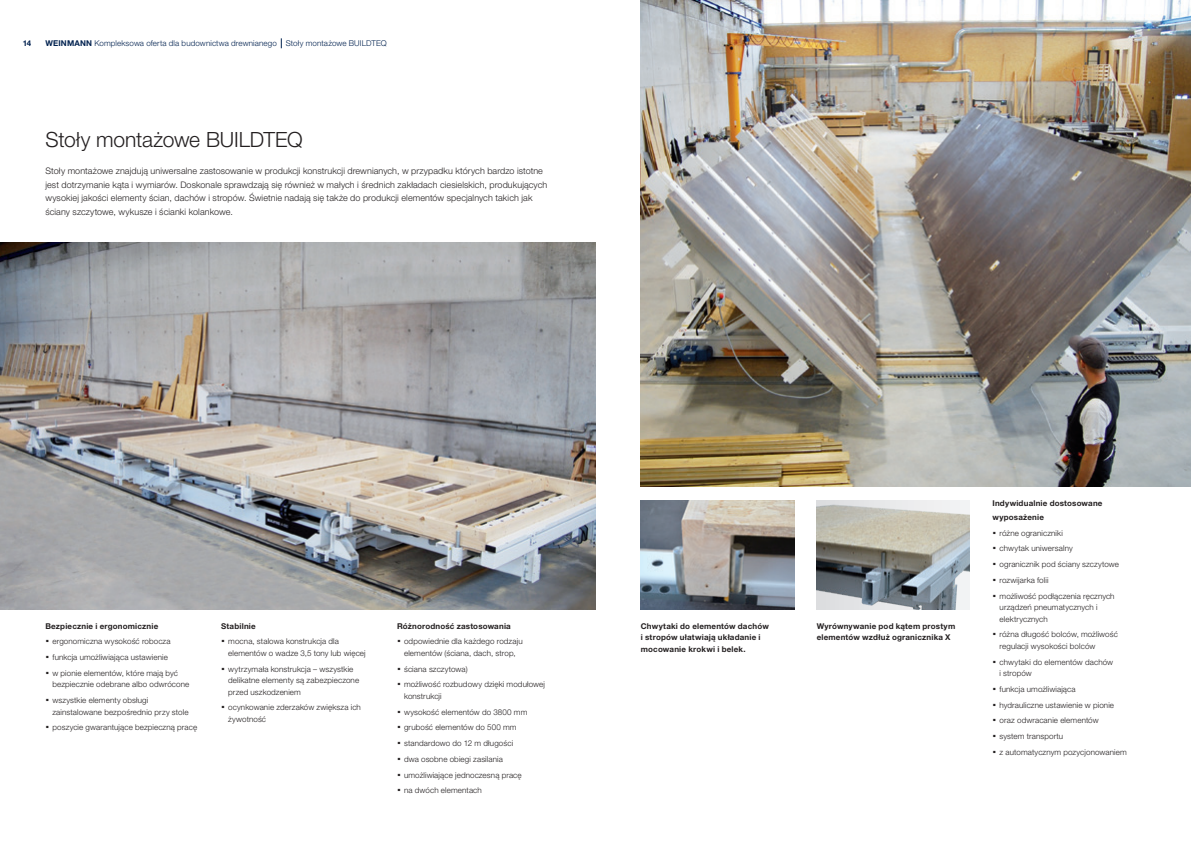
<style>
.page{position:relative;width:1191px;height:842px;background:#fff}
.page>*{position:absolute;margin:0;border:0;box-sizing:border-box;transform-origin:0 0}
.t1{font:300 21px "Helvetica Neue LTW1 G";letter-spacing:-.005em;color:#231f20}
.t2{font:300 9px/13.6px "Helvetica Neue LTW1 G";letter-spacing:.01em;color:#231f20}
.t3{font:300 8px/15.8px "Helvetica Neue LTW1 G";letter-spacing:.015em;color:#231f20}
.t4{font:700 8px/11.5px "Helvetica Neue LTW1 G";letter-spacing:.025em;color:#231f20}
.t5{font:300 8px "Helvetica Neue LTW1 G";letter-spacing:.015em;color:#00214f}
.t6{font:700 8px "Helvetica Neue LTW1 G";color:#00214f}
.s1{font-weight:700}
.s2{font-weight:700;font-size:14px}
</style>
<div class="page">
<img style="left:0;top:242px;width:595px;height:367px">
<img style="left:641px;top:0;width:550px;height:487px">
<img style="left:641px;top:500px;width:153px;height:109px">
<img style="left:816px;top:500px;width:153px;height:109px">
<p class="t6" style="left:23px;top:39px;width:10px">14</p>
<p class="t5" style="left:45px;top:39px;width:343px"><span class="s1">WEINMANN</span> Kompleksowa oferta dla budownictwa drewnianego Stoły montażowe BUILDTEQ</p>
<h1 class="t1" style="left:45px;top:127px;width:259px">Stoły montażowe BUILDTEQ</h1>
<p class="t2" style="left:45px;top:164px;width:503px">Stoły montażowe znajdują uniwersalne zastosowanie w produkcji konstrukcji drewnianych, w przypadku których bardzo istotne jest dotrzymanie kąta i wymiarów. Doskonale sprawdzają się również w małych i średnich zakładach ciesielskich, produkujących wysokiej jakości elementy ścian, dachów i stropów. Świetnie nadają się także do produkcji elementów specjalnych takich jak ściany szczytowe, wykusze i ścianki kolankowe.</p>
<p class="t3" style="left:45px;top:618px;width:134px"><span class="s1">Bezpiecznie i ergonomicznie<br></span><span class="s2">·</span> ergonomiczna wysokość robocza<br><span class="s2">·</span> funkcja umożliwiająca ustawienie<br><span class="s2">·</span> w pionie elementów, które mają być</p>
<p class="t3" style="left:45px;top:676px;width:145px;text-indent:7px">bezpiecznie odebrane albo odwrócone <span class="s2">·</span> wszystkie elementy obsługi</p>
<p class="t3" style="left:45px;top:704px;width:153px;text-align:center">zainstalowane bezpośrednio przy stole<br><span class="s2">·</span> poszycie gwarantujące bezpieczną pracę</p>
<p class="t3" style="left:221px;top:618px;width:119px"><span class="s1">Stabilnie<br></span><span class="s2">·</span> mocna, stalowa konstrukcja dla</p>
<p class="t3" style="left:221px;top:645px;width:146px;text-indent:7px">elementów o wadze 3,5 tony lub więcej <span class="s2">·</span> wytrzymała konstrukcja – wszystkie</p>
<p class="t3" style="left:228px;top:674px;width:132px;line-height:11.5px">delikatne elementy są zabezpieczone przed uszkodzeniem</p>
<p class="t3" style="left:228px;top:702px;width:134px;line-height:11.5px;text-indent:-7px"><span class="s2">·</span> ocynkowanie zderzaków zwiększa ich żywotność</p>
<p class="t3" style="left:397px;top:618px;width:127px"><span class="s1">Różnorodność zastosowania<br></span><span class="s2">·</span> odpowiednie dla każdego rodzaju</p>
<p class="t3" style="left:397px;top:645px;width:149px;text-indent:7px">elementów (ściana, dach, strop,<br><span class="s2">·</span> ściana szczytowa)<br><span class="s2">·</span> możliwość rozbudowy dzięki modułowej</p>
<p class="t3" style="left:397px;top:688px;width:132px;text-indent:7px">konstrukcji<br><span class="s2">·</span> wysokość elementów do 3800 mm <span class="s2">·</span> grubość elementów do 500 mm<br><span class="s2">·</span> standardowo do 12 m długości<br><span class="s2">·</span> dwa osobne obiegi zasilania<br><span class="s2">·</span> umożliwiające jednoczesną pracę <span class="s2">·</span> na dwóch elementach</p>
<p class="t4" style="left:641px;top:620px;width:129px">Chwytaki do elementów dachów i stropów ułatwiają układanie i mocowanie krokwi i belek.</p>
<p class="t4" style="left:816px;top:620px;width:140px">Wyrównywanie pod kątem prostym elementów wzdłuż ogranicznika X</p>
<p class="t4" style="left:992px;top:496px;width:111px;line-height:13.6px">Indywidualnie dostosowane wyposażenie</p>
<p class="t3" style="left:992px;top:525px;width:128px"><span class="s2">·</span> różne ograniczniki<br><span class="s2">·</span> chwytak uniwersalny<br><span class="s2">·</span> ogranicznik pod ściany szczytowe <span class="s2">·</span> rozwijarka folii<br><span class="s2">·</span> możliwość podłączenia ręcznych</p>
<p class="t3" style="left:999px;top:601px;width:99px;line-height:11.5px">urządzeń pneumatycznych i elektrycznych</p>
<p class="t3" style="left:999px;top:629px;width:120px;line-height:11.5px;text-indent:-7px"><span class="s2">·</span> różna długość bolców, możliwość regulacji wysokości bolców</p>
<p class="t3" style="left:999px;top:656px;width:115px;line-height:11.5px;text-indent:-7px"><span class="s2">·</span> chwytaki do elementów dachów i stropów</p>
<p class="t3" style="left:992px;top:681px;width:136px"><span class="s2">·</span> funkcja umożliwiająca<br><span class="s2">·</span> hydrauliczne ustawienie w pionie<br><span class="s2">·</span> oraz odwracanie elementów<br><span class="s2">·</span> system transportu<br><span class="s2">·</span> z automatycznym pozycjonowaniem</p>
</div>
